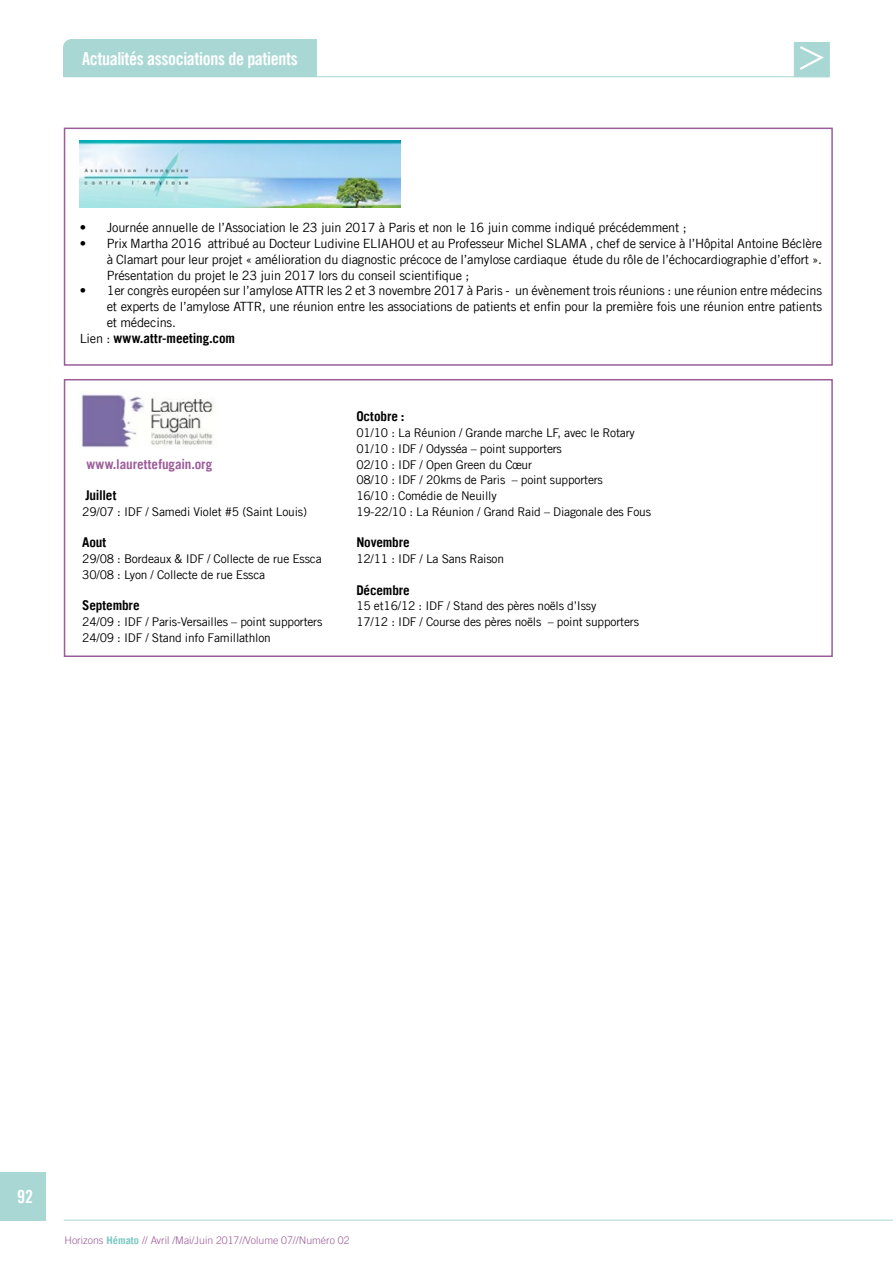
<style>
.page{position:relative;width:893px;height:1263px;background:#fff}
.page>*{position:absolute;margin:0;border:0;box-sizing:border-box;transform-origin:0 0}
.t1{font:18px "Trade Gothic LT Bold Cond Twenty";letter-spacing:-.02em;color:#fff}
.t2{font:700 13.5px "Trade Gothic LT";letter-spacing:-.01em;color:#000}
.t3{font:700 13.5px "Trade Gothic LT";letter-spacing:.005em;color:#9c5c99}
.t4{font:12.75px/15.8px "Trade Gothic LT Com";letter-spacing:-.015em;color:#000;text-align:justify}
.t5{font:12px/15.8px "Trade Gothic LT Com";letter-spacing:-.015em;color:#000}
.t6{font:300 10.5px "Trade Gothic LT Com";color:#9c5c99}
.s1{font-family:"Trade Gothic LT Com";font-weight:400;font-size:12.75px}
.s2{font-family:"Trade Gothic LT";font-weight:700;color:#79c6c0}
</style>
<div class="page">
<hr style="left:64px;top:76px;width:765px;height:1px;background:#a9d8d4">
<hr style="left:64px;top:1220px;width:829px;height:1px;background:#a9d8d4">
<div style="left:794px;top:42px;width:36px;height:35px;background:#a9d8d4"></div>
<div style="left:0;top:1172px;width:46px;height:48px;background:#a9d8d4"></div>
<svg style="left:800px;top:46px;width:24px;height:24px"></svg>
<div style="left:63px;top:39px;width:254px;height:38px;background:#a9d8d4"></div>
<div style="left:64px;top:128px;width:769px;height:238px;border:2px solid #9c5c99"></div>
<div style="left:64px;top:379px;width:769px;height:278px;border:2px solid #9c5c99"></div>
<img style="left:80px;top:140px;width:321px;height:68px">
<img style="left:81px;top:391px;width:135px;height:57px">
<h1 class="t1" style="left:82px;top:47px;width:217px">Actualités associations de patients</h1>
<p class="t4" style="left:80px;top:220px;width:608px">• Journée annuelle de l’Association le 23 juin 2017 à Paris et non le 16 juin comme indiqué précédemment ;</p>
<p class="t4" style="left:107px;top:235px;width:717px;text-indent:-27px">• Prix Martha 2016 attribué au Docteur Ludivine ELIAHOU et au Professeur Michel SLAMA , chef de service à l’Hôpital Antoine Béclère à Clamart pour leur projet « amélioration du diagnostic précoce de l’amylose cardiaque étude du rôle de l’échocardiographie d’effort ».<br>Présentation du projet le 23 juin 2017 lors du conseil scientifique ;</p>
<p class="t4" style="left:107px;top:283px;width:717px;text-indent:-27px">• 1er congrès européen sur l’amylose ATTR les 2 et 3 novembre 2017 à Paris - un évènement trois réunions : une réunion entre médecins et experts de l’amylose ATTR, une réunion entre les associations de patients et enfin pour la première fois une réunion entre patients et médecins.</p>
<p class="t2" style="left:80px;top:329px;width:157px"><span class="s1">Lien :</span> www.attr-meeting.com</p>
<p class="t3" style="left:86px;top:455px;width:127px">www.laurettefugain.org</p>
<p class="t2" style="left:85px;top:487px;width:33px">Juillet</p>
<p class="t5" style="left:82px;top:504px;width:226px">29/07 : IDF / Samedi Violet #5 (Saint Louis)</p>
<p class="t2" style="left:82px;top:534px;width:26px">Aout</p>
<p class="t5" style="left:82px;top:551px;width:241px">29/08 : Bordeaux &amp; IDF / Collecte de rue Essca<br>30/08 : Lyon / Collecte de rue Essca</p>
<p class="t2" style="left:82px;top:597px;width:59px">Septembre</p>
<p class="t5" style="left:82px;top:614px;width:242px">24/09 : IDF / Paris-Versailles – point supporters<br>24/09 : IDF / Stand info Famillathlon</p>
<p class="t2" style="left:356px;top:408px;width:50px">Octobre :</p>
<p class="t5" style="left:356px;top:425px;width:296px">01/10 : La Réunion / Grande marche LF, avec le Rotary 01/10 : IDF / Odysséa – point supporters<br>02/10 : IDF / Open Green du Cœur<br>08/10 : IDF / 20kms de Paris – point supporters<br>16/10 : Comédie de Neuilly<br>19-22/10 : La Réunion / Grand Raid – Diagonale des Fous</p>
<p class="t2" style="left:356px;top:534px;width:55px">Novembre</p>
<p class="t5" style="left:356px;top:551px;width:149px">12/11 : IDF / La Sans Raison</p>
<p class="t2" style="left:356px;top:581px;width:55px">Décembre</p>
<p class="t5" style="left:356px;top:598px;width:284px">15 et16/12 : IDF / Stand des pères noëls d’Issy<br>17/12 : IDF / Course des pères noëls – point supporters</p>
<h1 class="t1" style="left:17px;top:1185px;width:17px">92</h1>
<p class="t6" style="left:64px;top:1234px;width:287px">Horizons <span class="s2">Hémato</span> // Avril /Mai/Juin 2017//Volume 07//Numéro 02</p>
</div>
